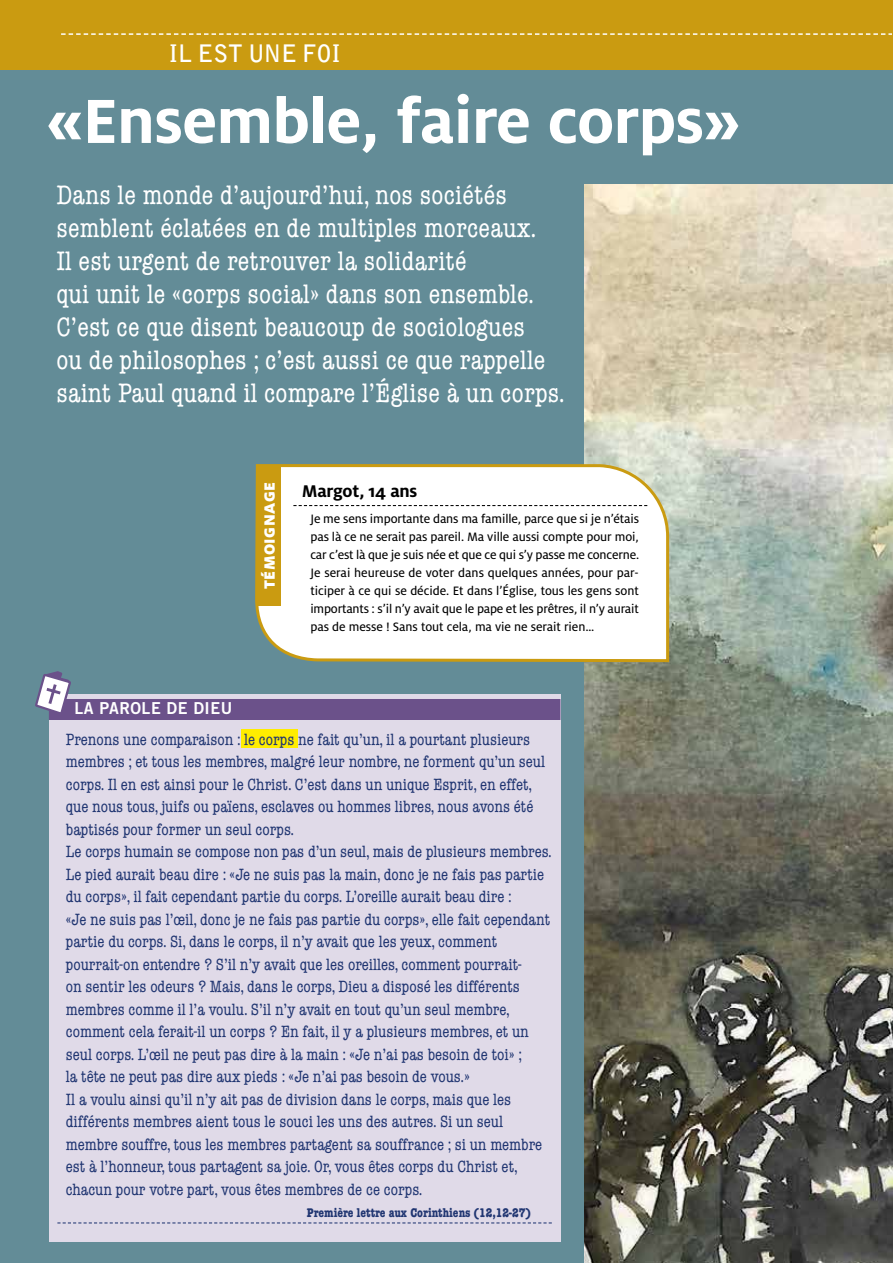
<style>
.page{position:relative;width:893px;height:1263px;background:#638c97}
.page>*{position:absolute;margin:0;border:0;box-sizing:border-box;transform-origin:0 0}
.t1{font:700 69px "Milo OT";letter-spacing:-.01em;color:#fff}
.t2{font:condensed 27px/33px "American Typewriter";letter-spacing:.01em;color:#fff}
.t3{font:700 24px "Bell Gothic";letter-spacing:-.005em;color:#fff}
.t4{font:700 18.75px "Milo OT";letter-spacing:-.015em;color:#000}
.t5{font:condensed 16.5px/22.5px "American Typewriter";color:#213672}
.t6{font:16.5px "Trade Gothic Bold Two";letter-spacing:.03em;color:#fff}
.t7{font:900 16.5px "Milo OT";letter-spacing:.03em;color:#fff}
.t8{font:13.5px/18px "Milo OT Text";letter-spacing:-.005em;color:#000;text-align:justify}
.t9{font:700 condensed 12.75px "American Typewriter";color:#213672}
</style>
<div class="page">
<img style="left:585px;top:184px;width:308px;height:1079px">
<div style="left:0;top:0;width:893px;height:69px;background:#ca9b11"></div>
<svg style="left:61px;top:33px;width:831px;height:2px"></svg>
<svg style="left:255px;top:463px;width:416px;height:201px;background:#f7f6f1"></svg>
<div style="left:257px;top:466px;width:24px;height:140px;background:#ca9b11"></div>
<svg style="left:293px;top:505px;width:354px;height:1px"></svg>
<div style="left:49px;top:694px;width:511px;height:547px;background:#e0dae8"></div>
<div style="left:241px;top:729px;width:57px;height:18px;background:#ffed00"></div>
<div style="left:49px;top:699px;width:511px;height:21px;background:#6b518a"></div>
<svg style="left:57px;top:1222px;width:495px;height:1px"></svg>
<svg style="left:35px;top:671px;width:36px;height:41px"></svg>
<h3 class="t3" style="left:169px;top:39px;width:173px">IL EST UNE FOI</h3>
<h1 class="t1" style="left:46px;top:82px;width:696px">«Ensemble, faire corps»</h1>
<p class="t2" style="left:56px;top:179px;width:510px">Dans le monde d’aujourd’hui, nos sociétés semblent éclatées en de multiples morceaux.<br>Il est urgent de retrouver la solidarité<br>qui unit le «corps social» dans son ensemble.<br>C’est ce que disent beaucoup de sociologues<br>ou de philosophes ; c’est aussi ce que rappelle saint Paul quand il compare l’Église à un corps.</p>
<p class="t7" style="left:260px;top:589px;width:109px;rotate:-90deg">TÉMOIGNAGE</p>
<p class="t4" style="left:302px;top:480px;width:117px">Margot, 14 ans</p>
<p class="t8" style="left:310px;top:510px;width:330px">Je me sens importante dans ma famille, parce que si je n’étais pas là ce ne serait pas pareil. Ma ville aussi compte pour moi, car c’est là que je suis née et que ce qui s’y passe me concerne.<br>Je serai heureuse de voter dans quelques années, pour par&shy;ticiper à ce qui se décide. Et dans l’Église, tous les gens sont importants : s’il n’y avait que le pape et les prêtres, il n’y aurait pas de messe ! Sans tout cela, ma vie ne serait rien…</p>
<p class="t6" style="left:74px;top:697px;width:159px">LA PAROLE DE DIEU</p>
<p class="t5" style="left:66px;top:728px;width:487px">Prenons une comparaison : le corps ne fait qu’un, il a pourtant plusieurs membres ; et tous les membres, malgré leur nombre, ne forment qu’un seul corps. Il en est ainsi pour le Christ. C’est dans un unique Esprit, en effet, que nous tous, juifs ou païens, esclaves ou hommes libres, nous avons été baptisés pour former un seul corps.<br>Le corps humain se compose non pas d’un seul, mais de plusieurs membres.<br>Le pied aurait beau dire : «Je ne suis pas la main, donc je ne fais pas partie du corps», il fait cependant partie du corps. L’oreille aurait beau dire :<br>«Je ne suis pas l’œil, donc je ne fais pas partie du corps», elle fait cependant partie du corps. Si, dans le corps, il n’y avait que les yeux, comment pourrait-on entendre ? S’il n’y avait que les oreilles, comment pourrait-<br>on sentir les odeurs ? Mais, dans le corps, Dieu a disposé les différents membres comme il l’a voulu. S’il n’y avait en tout qu’un seul membre, comment cela ferait-il un corps ? En fait, il y a plusieurs membres, et un seul corps. L’œil ne peut pas dire à la main : «Je n’ai pas besoin de toi» ;<br>la tête ne peut pas dire aux pieds : «Je n’ai pas besoin de vous.»<br>Il a voulu ainsi qu’il n’y ait pas de division dans le corps, mais que les différents membres aient tous le souci les uns des autres. Si un seul membre souffre, tous les membres partagent sa souffrance ; si un membre est à l’honneur, tous partagent sa joie. Or, vous êtes corps du Christ et, chacun pour votre part, vous êtes membres de ce corps.</p>
<p class="t9" style="left:307px;top:1205px;width:225px">Première lettre aux Corinthiens (12,12-27)</p>
</div>
